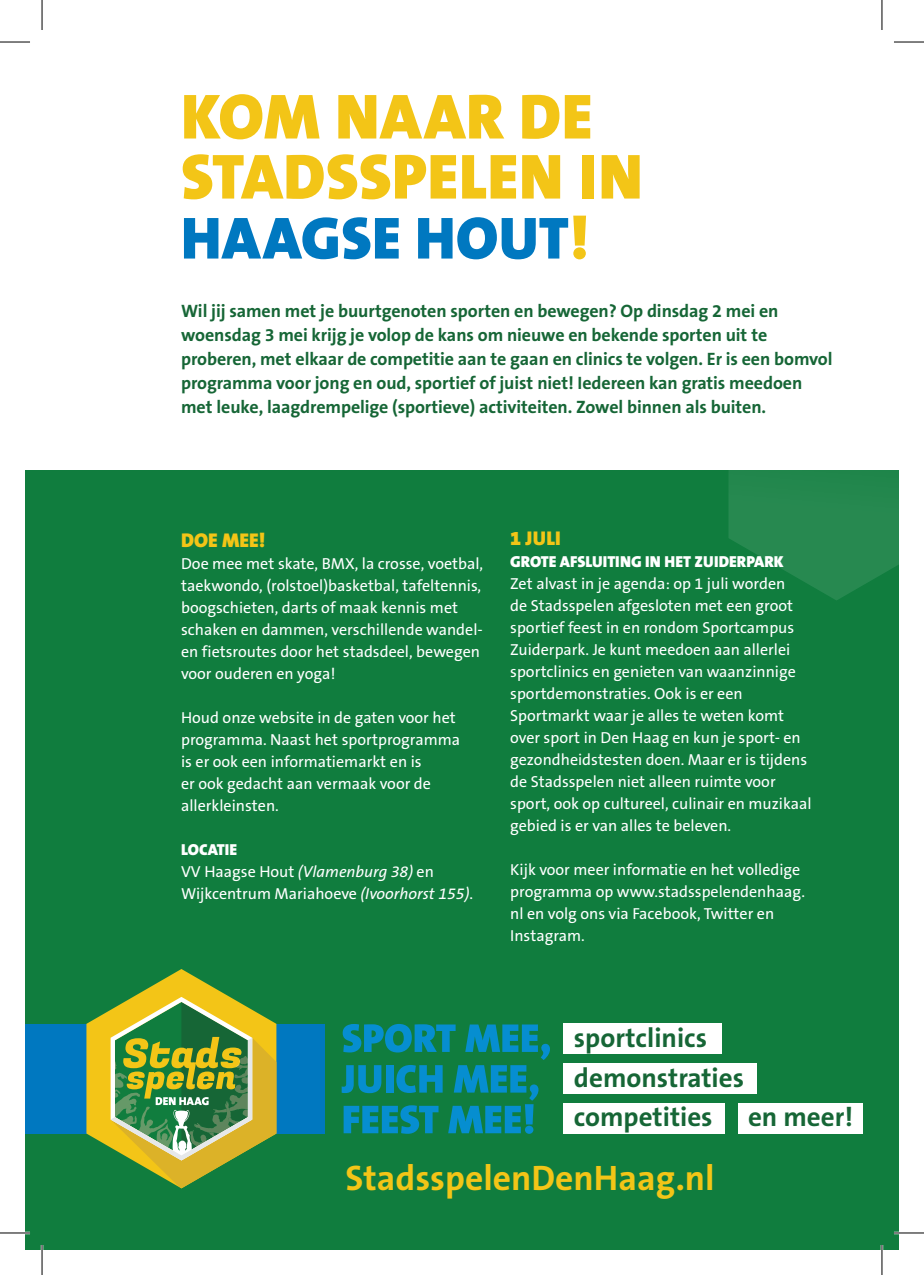
<style>
.page{position:relative;width:924px;height:1275px;background:#fff}
.page>*{position:absolute;margin:0;border:0;box-sizing:border-box;transform-origin:0 0}
.t1{font:900 64.4px/60px "The Sans B9";letter-spacing:.01em;color:#f3c517}
.t2{font:900 60px "The Sans B9";letter-spacing:.01em;color:#0078c0}
.t3{font:700 35.6px "The Sans B7";color:#f3c517}
.t4{font:700 27px/39.4px "The Sans B7";color:#166636}
.t5{font:900 20px "The Sans B9";color:#f3c517}
.t6{font:700 18px/24px "The Sans B7";letter-spacing:-.005em;color:#166636}
.t7{font:16px/22px "The Sans B5 Plain";color:#fff}
.t8{font:900 16px "The Sans B9";color:#fff}
.s1{color:#f3c517}
.s2{font-style:italic}
</style>
<div class="page">
<div style="left:25px;top:471px;width:873px;height:779px;background:#107d3e"></div>
<svg style="left:728px;top:470px;width:170px;height:130px"></svg>
<svg style="left:341px;top:1024px;width:209px;height:109px"></svg>
<div style="left:563px;top:1023px;width:158px;height:31px;background:#fff"></div>
<div style="left:563px;top:1063px;width:193px;height:31px;background:#fff"></div>
<div style="left:563px;top:1103px;width:161px;height:30px;background:#fff"></div>
<div style="left:737px;top:1103px;width:125px;height:30px;background:#fff"></div>
<div style="left:25px;top:1023px;width:299px;height:110px;background:#0078c0"></div>
<svg style="left:86px;top:969px;width:190px;height:219px"></svg>
<hr style="left:0;top:1231px;width:30px;height:3px;background:#fff">
<hr style="left:893px;top:1231px;width:30px;height:3px;background:#fff">
<hr style="left:41px;top:1245px;width:2px;height:30px;background:#fff">
<hr style="left:880px;top:1245px;width:2px;height:30px;background:#fff">
<hr style="left:0;top:42px;width:30px;height:1px;background:#000">
<hr style="left:893px;top:42px;width:30px;height:1px;background:#000">
<hr style="left:0;top:1232px;width:30px;height:1px;background:#000">
<hr style="left:893px;top:1232px;width:30px;height:1px;background:#000">
<hr style="left:42px;top:0;width:1px;height:30px;background:#000">
<hr style="left:42px;top:1245px;width:1px;height:30px;background:#000">
<hr style="left:881px;top:0;width:1px;height:30px;background:#000">
<hr style="left:881px;top:1245px;width:1px;height:30px;background:#000">
<h1 class="t1" style="left:181px;top:89px;width:463px">KOM NAAR DE<br>STADSSPELEN IN</h1>
<h2 class="t2" style="left:181px;top:206px;width:409px">HAAGSE HOUT<span class="s1">!</span></h2>
<p class="t6" style="left:181px;top:299px;width:652px">Wil jij samen met je buurtgenoten sporten en bewegen? Op dinsdag 2 mei en woensdag 3 mei krijg je volop de kans om nieuwe en bekende sporten uit te proberen, met elkaar de competitie aan te gaan en clinics te volgen. Er is een bomvol programma voor jong en oud, sportief of juist niet! Iedereen kan gratis meedoen met leuke, laagdrempelige (sportieve) activiteiten. Zowel binnen als buiten.</p>
<p class="t5" style="left:181px;top:529px;width:86px">DOE MEE!</p>
<p class="t7" style="left:181px;top:553px;width:303px">Doe mee met skate, BMX, la crosse, voetbal, taekwondo, (rolstoel)basketbal, tafeltennis, boogschieten, darts of maak kennis met schaken en dammen, verschillende wandel&shy;en fietsroutes door het stadsdeel, bewegen voor ouderen en yoga!</p>
<p class="t7" style="left:181px;top:707px;width:280px">Houd onze website in de gaten voor het programma. Naast het sportprogramma is er ook een informatiemarkt en is<br>er ook gedacht aan vermaak voor de allerkleinsten.</p>
<p class="t8" style="left:181px;top:841px;width:58px">LOCATIE</p>
<p class="t7" style="left:181px;top:861px;width:293px">VV Haagse Hout <span class="s2">(Vlamenburg 38)</span> en<br>Wijkcentrum Mariahoeve <span class="s2">(Ivoorhorst 155)</span>.</p>
<p class="t5" style="left:510px;top:527px;width:52px">1 JULI</p>
<p class="t8" style="left:510px;top:553px;width:275px">GROTE AFSLUITING IN HET ZUIDERPARK</p>
<p class="t7" style="left:510px;top:573px;width:303px">Zet alvast in je agenda: op 1 juli worden<br>de Stadsspelen afgesloten met een groot sportief feest in en rondom Sportcampus Zuiderpark. Je kunt meedoen aan allerlei sportclinics en genieten van waanzinnige sportdemonstraties. Ook is er een Sportmarkt waar je alles te weten komt over sport in Den Haag en kun je sport- en gezondheidstesten doen. Maar er is tijdens de Stadsspelen niet alleen ruimte voor sport, ook op cultureel, culinair en muzikaal gebied is er van alles te beleven.</p>
<p class="t7" style="left:510px;top:859px;width:296px">Kijk voor meer informatie en het volledige programma op www.stadsspelendenhaag. nl en volg ons via Facebook, Twitter en Instagram.</p>
<h3 class="t4" style="left:573px;top:1019px;width:171px">sportclinics demonstraties competities</h3>
<h3 class="t4" style="left:747px;top:1098px;width:106px">en meer!</h3>
<h3 class="t3" style="left:345px;top:1159px;width:370px">StadsspelenDenHaag.nl</h3>
</div>
